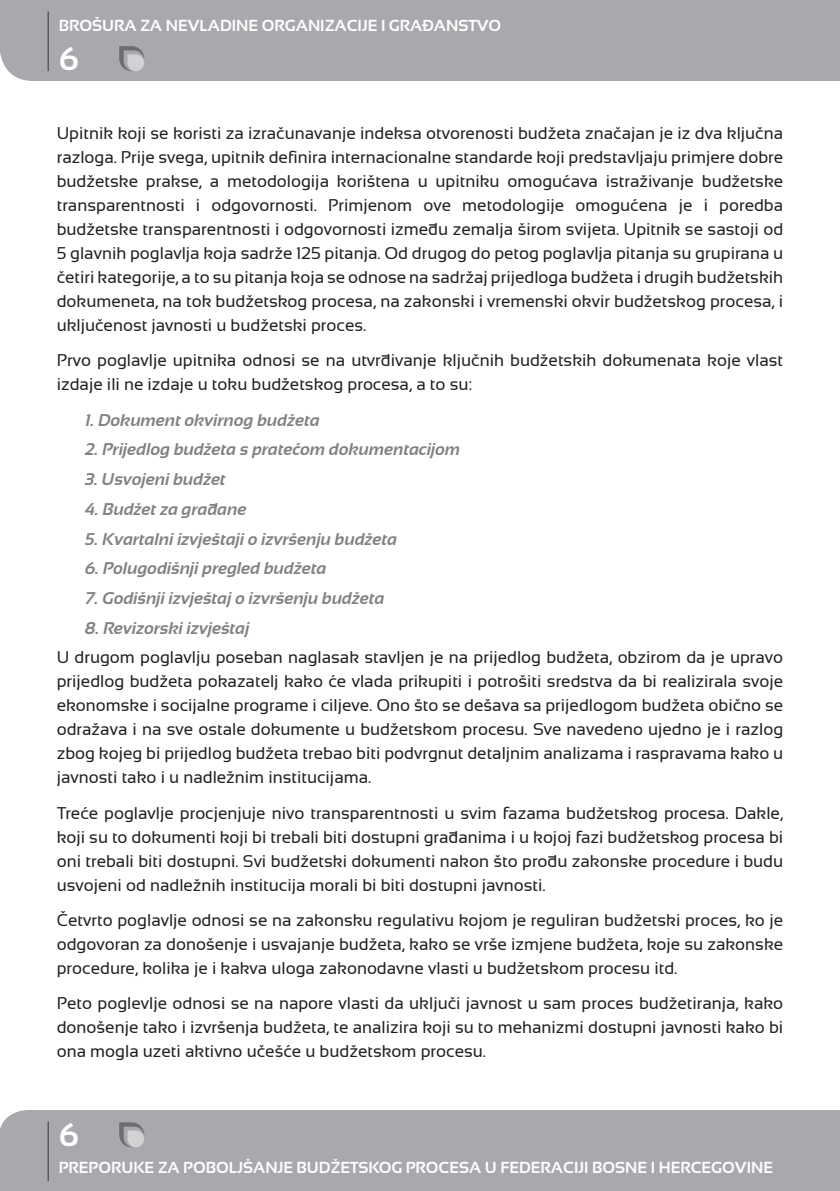
<style>
.page{position:relative;width:840px;height:1191px;background:#fff}
.page>*{position:absolute;margin:0;border:0;box-sizing:border-box;transform-origin:0 0}
.t1{font:700 32.4px "Sansation";color:#fff}
.t2{font:17px/24px "Sansation";color:#231f20;text-align:justify}
.t3{font:italic 700 17px "Sansation";color:#808285}
.t4{font:700 16px "Sansation";color:#fff}
</style>
<div class="page">
<div style="left:0;top:1110px;width:839px;height:81px;background:#a8a9ad"></div>
<div style="left:0;top:0;width:839px;height:81px;background:#a8a9ad"></div>
<hr style="left:47px;top:11px;width:2px;height:60px;background:#57585a">
<hr style="left:47px;top:1121px;width:2px;height:60px;background:#57585a">
<svg style="left:119px;top:46px;width:25px;height:25px"></svg>
<svg style="left:119px;top:1122px;width:25px;height:25px"></svg>
<p class="t4" style="left:59px;top:16px;width:444px">BROŠURA ZA NEVLADINE ORGANIZACIJE I GRAĐANSTVO</p>
<h1 class="t1" style="left:59px;top:40px;width:21px">6</h1>
<p class="t2" style="left:57px;top:121px;width:727px">Upitnik koji se koristi za izračunavanje indeksa otvorenosti budžeta značajan je iz dva ključna razloga. Prije svega, upitnik definira internacionalne standarde koji predstavljaju primjere dobre budžetske prakse, a metodologija korištena u upitniku omogućava istraživanje budžetske transparentnosti i odgovornosti. Primjenom ove metodologije omogućena je i poredba budžetske transparentnosti i odgovornosti između zemalja širom svijeta. Upitnik se sastoji od 5 glavnih poglavlja koja sadrže 125 pitanja. Od drugog do petog poglavlja pitanja su grupirana u četiri kategorije, a to su pitanja koja se odnose na sadržaj prijedloga budžeta i drugih budžetskih dokumeneta, na tok budžetskog procesa, na zakonski i vremenski okvir budžetskog procesa, i uključenost javnosti u budžetski proces.</p>
<p class="t2" style="left:57px;top:348px;width:727px">Prvo poglavlje upitnika odnosi se na utvrđivanje ključnih budžetskih dokumenata koje vlast izdaje ili ne izdaje u toku budžetskog procesa, a to su:</p>
<p class="t3" style="left:85px;top:410px;width:236px">1. Dokument okvirnog budžeta</p>
<p class="t3" style="left:85px;top:440px;width:377px">2. Prijedlog budžeta s pratećom dokumentacijom</p>
<p class="t3" style="left:85px;top:470px;width:142px">3. Usvojeni budžet</p>
<p class="t3" style="left:85px;top:499px;width:163px">4. Budžet za građane</p>
<p class="t3" style="left:85px;top:529px;width:313px">5. Kvartalni izvještaji o izvršenju budžeta</p>
<p class="t3" style="left:85px;top:559px;width:243px">6. Polugodišnji pregled budžeta</p>
<p class="t3" style="left:85px;top:588px;width:301px">7. Godišnji izvještaj o izvršenju budžeta</p>
<p class="t3" style="left:85px;top:618px;width:166px">8. Revizorski izvještaj</p>
<p class="t2" style="left:57px;top:645px;width:727px">U drugom poglavlju poseban naglasak stavljen je na prijedlog budžeta, obzirom da je upravo prijedlog budžeta pokazatelj kako će vlada prikupiti i potrošiti sredstva da bi realizirala svoje ekonomske i socijalne programe i ciljeve. Ono što se dešava sa prijedlogom budžeta obično se odražava i na sve ostale dokumente u budžetskom procesu. Sve navedeno ujedno je i razlog zbog kojeg bi prijedlog budžeta trebao biti podvrgnut detaljnim analizama i raspravama kako u javnosti tako i u nadležnim institucijama.</p>
<p class="t2" style="left:57px;top:800px;width:727px">Treće poglavlje procjenjuje nivo transparentnosti u svim fazama budžetskog procesa. Dakle, koji su to dokumenti koji bi trebali biti dostupni građanima i u kojoj fazi budžetskog procesa bi oni trebali biti dostupni. Svi budžetski dokumenti nakon što prođu zakonske procedure i budu usvojeni od nadležnih institucija morali bi biti dostupni javnosti.</p>
<p class="t2" style="left:57px;top:908px;width:727px">Četvrto poglavlje odnosi se na zakonsku regulativu kojom je reguliran budžetski proces, ko je odgovoran za donošenje i usvajanje budžeta, kako se vrše izmjene budžeta, koje su zakonske procedure, kolika je i kakva uloga zakonodavne vlasti u budžetskom procesu itd.</p>
<p class="t2" style="left:57px;top:991px;width:727px">Peto poglevlje odnosi se na napore vlasti da uključi javnost u sam proces budžetiranja, kako donošenje tako i izvršenja budžeta, te analizira koji su to mehanizmi dostupni javnosti kako bi ona mogla uzeti aktivno učešće u budžetskom procesu.</p>
<h1 class="t1" style="left:59px;top:1116px;width:21px">6</h1>
<p class="t4" style="left:59px;top:1158px;width:715px">PREPORUKE ZA POBOLJŠANJE BUDŽETSKOG PROCESA U FEDERACIJI BOSNE I HERCEGOVINE</p>
</div>
